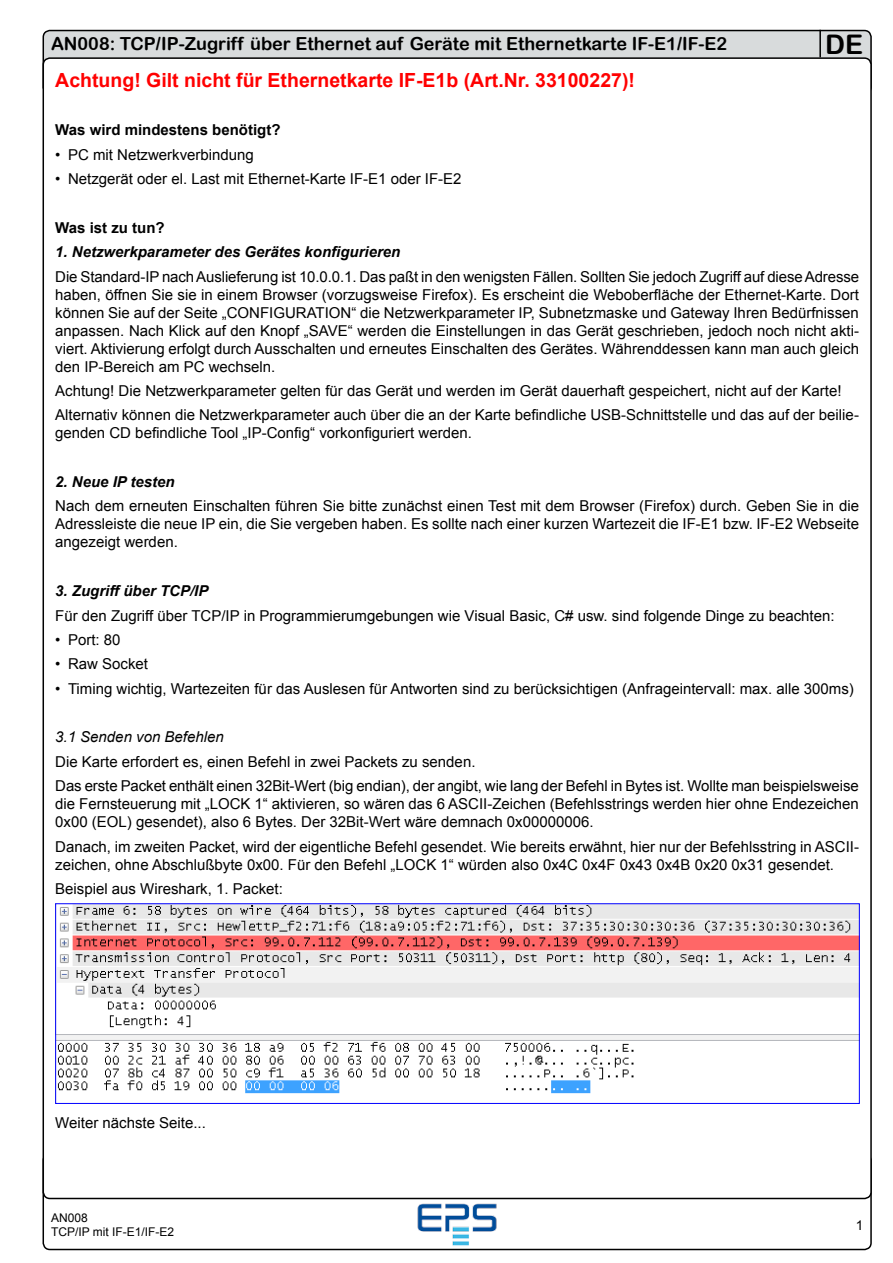
<style>
.page{position:relative;width:893px;height:1263px;background:#fff}
.page>*{position:absolute;margin:0;border:0;box-sizing:border-box;transform-origin:0 0}
.t1{font:27px "Arial Rounded MT Bold";color:#000}
.Standard__Achtung{font:700 19.5px "Arial";color:#f00}
.Headline{font:18px "Arial Rounded MT Bold";color:#000}
.Standard__Achtung-2{font:15px/18px "Arial";color:#000;text-align:justify}
.Standard_Listing{font:15px "Arial";color:#000}
.Standard__Achtung-3{font:italic 700 15px "Arial";color:#000}
.Standard__Achtung-4{font:700 15px "Arial";color:#000}
.Standard__Achtung-5{font:italic 15px "Arial";color:#000}
.t2{font:13.5px "Arial";color:#000}
.t3{font:12px "Arial";color:#000}
</style>
<div class="page">
<div style="left:43px;top:1153px;width:829px;height:97px;border:2px solid #000;border-radius:7px"></div>
<div style="left:43px;top:31px;width:828px;height:63px;background:#d8dbdc;border-radius:7px"></div>
<div style="left:43px;top:30px;width:829px;height:64px;border:2px solid #000;border-radius:7px"></div>
<hr style="left:819px;top:30px;width:2px;height:27px;background:#000">
<div style="left:43px;top:58px;width:828px;height:1140px;background:#fff;border-radius:7px"></div>
<img style="left:417px;top:1203px;width:80px;height:43px">
<img style="left:57px;top:905px;width:801px;height:189px">
<div style="left:55px;top:903px;width:805px;height:201px;border:1px solid #00f"></div>
<p class="t1" style="left:825px;top:28px;width:39px">DE</p>
<p class="Headline" style="left:51px;top:33px;width:678px">AN008: TCP/IP-Zugriff über Ethernet auf Geräte mit Ethernetkarte IF-E1/IF-E2</p>
<p class="Standard__Achtung" style="left:55px;top:67px;width:581px">Achtung! Gilt nicht für Ethernetkarte IF-E1b (Art.Nr. 33100227)!</p>
<p class="Standard__Achtung-4" style="left:55px;top:120px;width:227px">Was wird mindestens benötigt?</p>
<p class="Standard_Listing" style="left:55px;top:145px;width:200px">• PC mit Netzwerkverbindung</p>
<p class="Standard_Listing" style="left:55px;top:169px;width:408px">• Netzgerät oder el. Last mit Ethernet-Karte IF-E1 oder IF-E2</p>
<p class="Standard__Achtung-4" style="left:55px;top:217px;width:111px">Was ist zu tun?</p>
<p class="Standard__Achtung-3" style="left:55px;top:242px;width:347px">1. Netzwerkparameter des Gerätes konfigurieren</p>
<p class="Standard__Achtung-2" style="left:55px;top:267px;width:805px">Die Standard-IP nach Auslieferung ist 10.0.0.1. Das paßt in den wenigsten Fällen. Sollten Sie jedoch Zugriff auf diese Adresse haben, öffnen Sie sie in einem Browser (vorzugsweise Firefox). Es erscheint die Weboberfläche der Ethernet-Karte. Dort können Sie auf der Seite „CONFIGURATION“ die Netzwerkparameter IP, Subnetzmaske und Gateway Ihren Bedürfnissen anpassen. Nach Klick auf den Knopf „SAVE“ werden die Einstellungen in das Gerät geschrieben, jedoch noch nicht akti&shy;viert. Aktivierung erfolgt durch Ausschalten und erneutes Einschalten des Gerätes. Währenddessen kann man auch gleich den IP-Bereich am PC wechseln.</p>
<p class="Standard__Achtung-2" style="left:55px;top:382px;width:788px">Achtung! Die Netzwerkparameter gelten für das Gerät und werden im Gerät dauerhaft gespeichert, nicht auf der Karte!</p>
<p class="Standard__Achtung-2" style="left:55px;top:406px;width:805px">Alternativ können die Netzwerkparameter auch über die an der Karte befindliche USB-Schnittstelle und das auf der beilie&shy;genden CD befindliche Tool „IP-Config“ vorkonfiguriert werden.</p>
<p class="Standard__Achtung-3" style="left:55px;top:472px;width:121px">2. Neue IP testen</p>
<p class="Standard__Achtung-2" style="left:55px;top:497px;width:805px">Nach dem erneuten Einschalten führen Sie bitte zunächst einen Test mit dem Browser (Firefox) durch. Geben Sie in die Adressleiste die neue IP ein, die Sie vergeben haben. Es sollte nach einer kurzen Wartezeit die IF-E1 bzw. IF-E2 Webseite angezeigt werden.</p>
<p class="Standard__Achtung-3" style="left:55px;top:581px;width:155px">3. Zugriff über TCP/IP</p>
<p class="Standard__Achtung-2" style="left:55px;top:606px;width:781px">Für den Zugriff über TCP/IP in Programmierumgebungen wie Visual Basic, C# usw. sind folgende Dinge zu beachten:</p>
<p class="Standard_Listing" style="left:55px;top:630px;width:67px">• Port: 80</p>
<p class="Standard_Listing" style="left:55px;top:654px;width:94px">• Raw Socket</p>
<p class="Standard_Listing" style="left:55px;top:679px;width:800px">• Timing wichtig, Wartezeiten für das Auslesen für Antworten sind zu berücksichtigen (Anfrageintervall: max. alle 300ms)</p>
<p class="Standard__Achtung-5" style="left:55px;top:727px;width:170px">3.1 Senden von Befehlen</p>
<p class="Standard__Achtung-2" style="left:55px;top:753px;width:422px">Die Karte erfordert es, einen Befehl in zwei Packets zu senden.</p>
<p class="Standard__Achtung-2" style="left:55px;top:777px;width:805px">Das erste Packet enthält einen 32Bit-Wert (big endian), der angibt, wie lang der Befehl in Bytes ist. Wollte man beispielsweise die Fernsteuerung mit „LOCK 1“ aktivieren, so wären das 6 ASCII-Zeichen (Befehlsstrings werden hier ohne Endezeichen 0x00 (EOL) gesendet), also 6 Bytes. Der 32Bit-Wert wäre demnach 0x00000006.</p>
<p class="Standard__Achtung-2" style="left:55px;top:837px;width:805px">Danach, im zweiten Packet, wird der eigentliche Befehl gesendet. Wie bereits erwähnt, hier nur der Befehlsstring in ASCII&shy;zeichen, ohne Abschlußbyte 0x00. Für den Befehl „LOCK 1“ würden also 0x4C 0x4F 0x43 0x4B 0x20 0x31 gesendet.</p>
<p class="Standard__Achtung-2" style="left:55px;top:880px;width:229px">Beispiel aus Wireshark, 1. Packet:</p>
<p class="Standard__Achtung-2" style="left:55px;top:1114px;width:152px">Weiter nächste Seite...</p>
<p class="t3" style="left:51px;top:1210px;width:38px">AN008</p>
<p class="t3" style="left:51px;top:1224px;width:125px">TCP/IP mit IF-E1/IF-E2</p>
<p class="t2" style="left:856px;top:1216px;width:9px">1</p>
</div>
